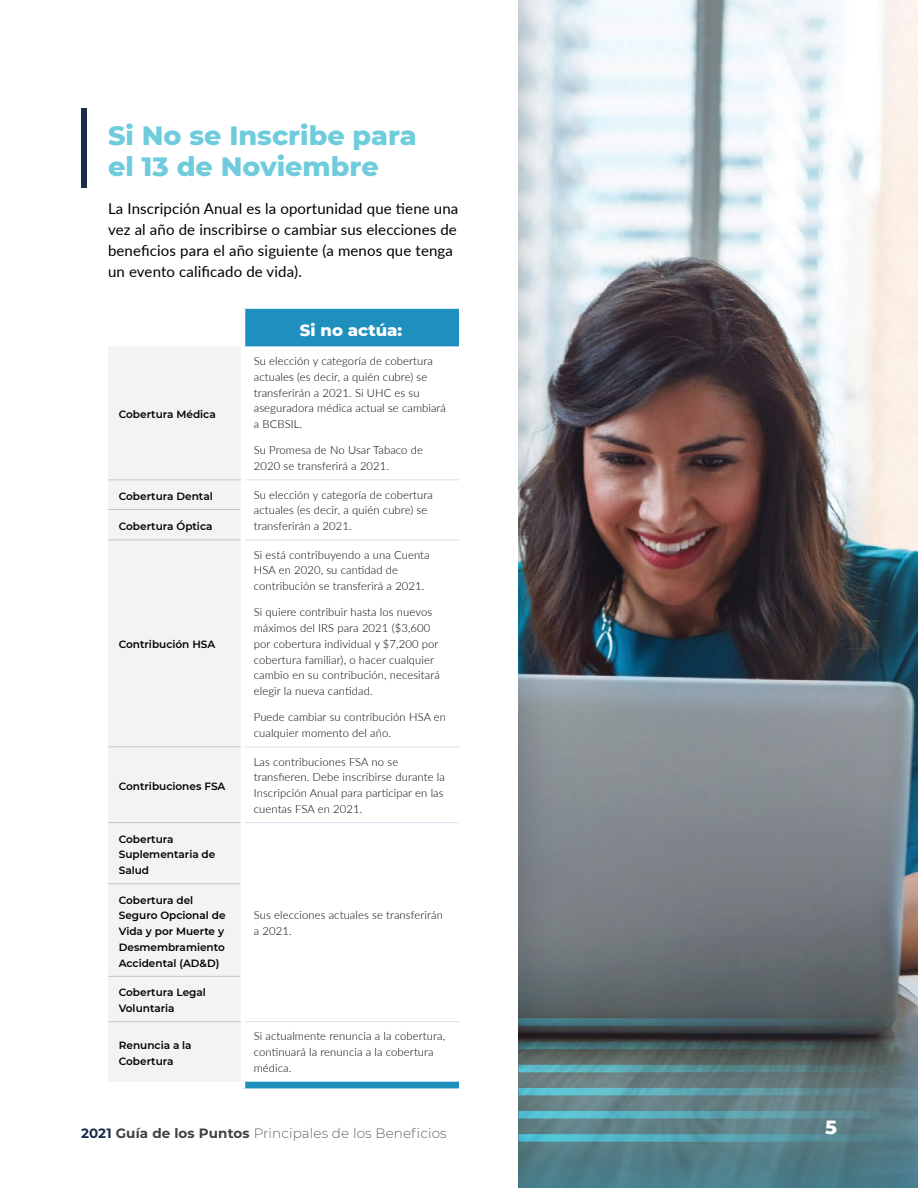
<style>
.page{position:relative;width:918px;height:1188px;background:#fff}
.page>*{position:absolute;margin:0;border:0;box-sizing:border-box;transform-origin:0 0}
.t1{font:800 27px/31.5px "Montserrat";color:#6fccdc}
.t2{font:800 19.5px "Montserrat";color:#fff}
.t3{font:800 16.5px "Montserrat";letter-spacing:.005em;color:#fff}
.t4{font:15px/21px "Lato";letter-spacing:.01em;color:#000}
.t5{font:300 13.5px "Montserrat";letter-spacing:.01em;color:#636466}
.t6{font:300 11.25px/15.8px "Lato";letter-spacing:.01em;color:#000}
.t7{font:600 10.5px/15.8px "Montserrat";color:#000}
.s1{font-weight:700;color:#1d2c4a}
.s2{font-weight:700;color:#414142}
</style>
<div class="page">
<img style="left:558px;top:0;width:360px;height:930px">
<svg style="left:518px;top:0;width:40px;height:930px;background:#9da4a9"></svg>
<svg style="left:518px;top:930px;width:400px;height:258px;background:#5d7076"></svg>
<svg style="left:518px;top:1017px;width:400px;height:128px;background:#56757b"></svg>
<div style="left:81px;top:108px;width:5px;height:79px;background:#1d2c4a"></div>
<svg style="left:245px;top:309px;width:214px;height:779px"></svg>
<div style="left:108px;top:347px;width:133px;height:734px;background:#f1f3f4"></div>
<hr style="left:108px;top:509px;width:133px;height:1px;background:#c7c5c5">
<hr style="left:108px;top:539px;width:133px;height:1px;background:#c7c5c5">
<hr style="left:108px;top:746px;width:133px;height:1px;background:#c7c5c5">
<hr style="left:108px;top:822px;width:133px;height:1px;background:#c7c5c5">
<hr style="left:108px;top:883px;width:133px;height:1px;background:#c7c5c5">
<hr style="left:108px;top:976px;width:133px;height:1px;background:#c7c5c5">
<hr style="left:108px;top:1021px;width:133px;height:1px;background:#c7c5c5">
<hr style="left:108px;top:480px;width:133px;height:1px;background:#c7c5c5">
<hr style="left:245px;top:480px;width:214px;height:1px;background:#d3e0ed">
<hr style="left:245px;top:539px;width:214px;height:1px;background:#d3e0ed">
<hr style="left:245px;top:746px;width:214px;height:1px;background:#d3e0ed">
<hr style="left:245px;top:822px;width:214px;height:1px;background:#d3e0ed">
<hr style="left:245px;top:1021px;width:214px;height:1px;background:#d3e0ed">
<h1 class="t1" style="left:108px;top:118px;width:310px">Si No se Inscribe para el 13 de Noviembre</h1>
<h3 class="t4" style="left:108px;top:198px;width:352px">La Inscripción Anual es la oportunidad que tiene una vez al año de inscribirse o cambiar sus elecciones de beneficios para el año siguiente (a menos que tenga un evento calificado de vida).</h3>
<p class="t7" style="left:119px;top:406px;width:98px">Cobertura Médica</p>
<h3 class="t3" style="left:300px;top:318px;width:104px">Si no actúa:</h3>
<p class="t6" style="left:254px;top:353px;width:194px">Su elección y categoría de cobertura actuales (es decir, a quién cubre) se transferirán a 2021. Si UHC es su aseguradora médica actual se cambiará a BCBSIL.</p>
<p class="t6" style="left:254px;top:442px;width:171px">Su Promesa de No Usar Tabaco de<br>2020 se transferirá a 2021.</p>
<p class="t7" style="left:119px;top:488px;width:95px">Cobertura Dental</p>
<p class="t6" style="left:254px;top:486px;width:181px">Su elección y categoría de cobertura actuales (es decir, a quién cubre) se</p>
<p class="t7" style="left:119px;top:518px;width:95px">Cobertura Óptica</p>
<p class="t6" style="left:254px;top:518px;width:99px">transferirán a 2021.</p>
<p class="t7" style="left:119px;top:636px;width:98px">Contribución HSA</p>
<p class="t7" style="left:119px;top:778px;width:108px">Contribuciones FSA</p>
<p class="t7" style="left:119px;top:830px;width:98px">Cobertura<br>Suplementaria de<br>Salud</p>
<p class="t6" style="left:254px;top:546px;width:177px">Si está contribuyendo a una Cuenta<br>HSA en 2020, su cantidad de contribución se transferirá a 2021.</p>
<p class="t6" style="left:254px;top:604px;width:188px">Si quiere contribuir hasta los nuevos máximos del IRS para 2021 ($3,600 por cobertura individual y $7,200 por cobertura familiar), o hacer cualquier cambio en su contribución, necesitará elegir la nueva cantidad.</p>
<p class="t6" style="left:254px;top:709px;width:194px">Puede cambiar su contribución HSA en cualquier momento del año.</p>
<p class="t6" style="left:254px;top:753px;width:193px">Las contribuciones FSA no se transfieren. Debe inscribirse durante la Inscripción Anual para participar en las cuentas FSA en 2021.</p>
<p class="t7" style="left:119px;top:892px;width:108px">Cobertura del<br>Seguro Opcional de<br>Vida y por Muerte y<br>Desmembramiento<br>Accidental (AD&amp;D)</p>
<p class="t7" style="left:119px;top:984px;width:89px">Cobertura Legal<br>Voluntaria</p>
<p class="t7" style="left:119px;top:1037px;width:74px">Renuncia a la<br>Cobertura</p>
<p class="t6" style="left:254px;top:1028px;width:193px">Si actualmente renuncia a la cobertura, continuará la renuncia a la cobertura médica.</p>
<p class="t6" style="left:254px;top:906px;width:191px">Sus elecciones actuales se transferirán a 2021.</p>
<p class="t5" style="left:81px;top:1124px;width:367px"><span class="s1">2021</span> <span class="s2">Guía de los Puntos</span> Principales de los Beneficios</p>
<h2 class="t2" style="left:825px;top:1113px;width:13px">5</h2>
</div>
